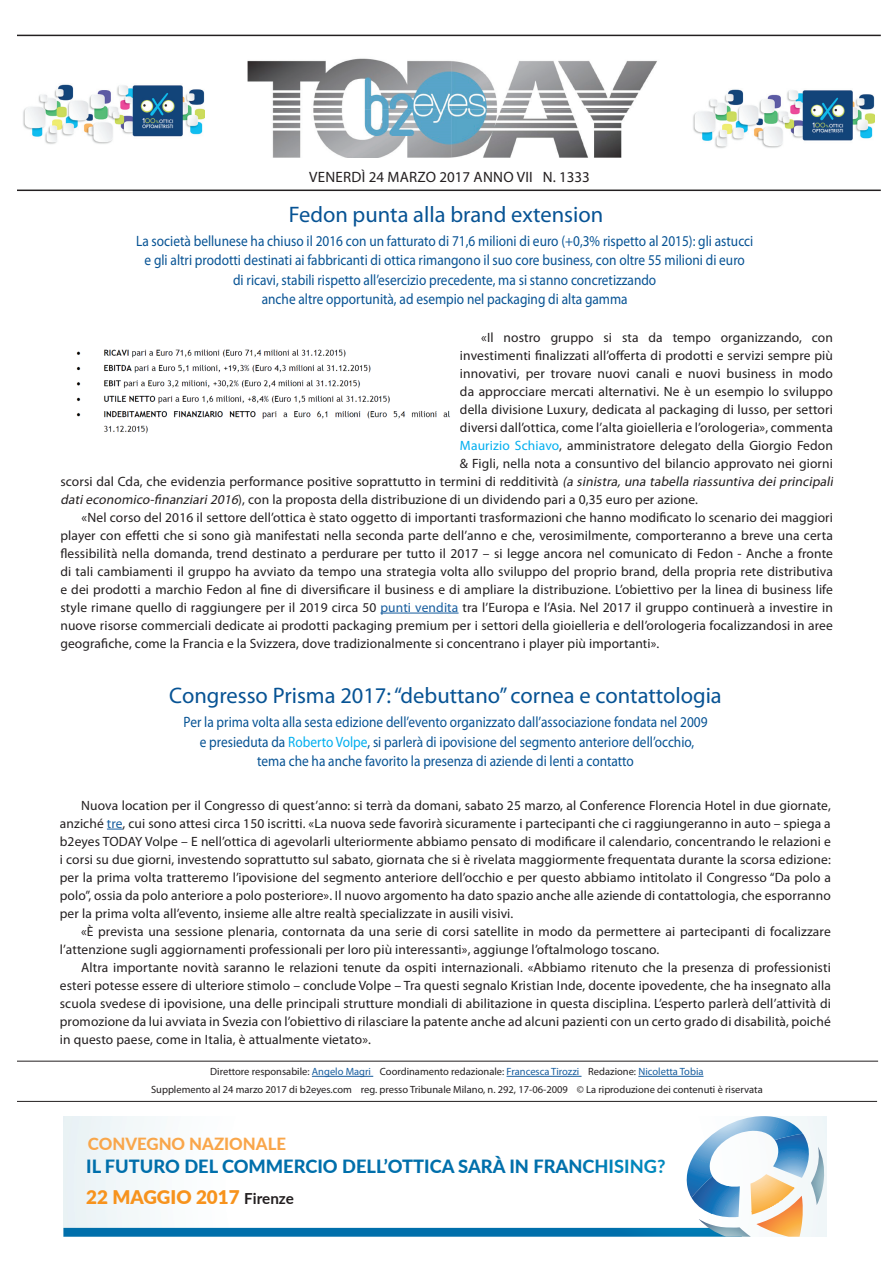
<style>
.page{position:relative;width:893px;height:1263px;background:#fff}
.page>*{position:absolute;margin:0;border:0;box-sizing:border-box;transform-origin:0 0}
.t1{font:22.5px "Myriad Pro";color:#075394}
.t2{font:900 18.75px "Lato";color:#f7931d}
.t3{font:800 18.3px "Lato";color:#006fab}
.t4{font:800 16.8px "Lato";color:#f9a64a}
.t5{font:15px/19.5px "Myriad Pro";color:#075394;text-align:center;scale:.89 1}
.t6{font:15px "Myriad Pro";letter-spacing:.02em;color:#231f20}
.t7{font:13.5px/18px "Myriad Pro";letter-spacing:.01em;color:#231f20;text-align:justify}
.t8{font:10.5px/18px "Myriad Pro";color:#231f20;text-align:center}
.s1{color:#00aeef}
.s2{font-style:italic}
.s3{color:#175d9e}
.s4{font-weight:700;font-size:15.3px;color:#231f20}
</style>
<div class="page">
<img style="left:247px;top:58px;width:410px;height:99px">
<hr style="left:17px;top:1101px;width:860px;height:1px;background:#231f20">
<hr style="left:312px;top:1076px;width:61px;height:1px;background:#175d9e">
<hr style="left:507px;top:1076px;width:75px;height:1px;background:#175d9e">
<hr style="left:638px;top:1076px;width:65px;height:1px;background:#175d9e">
<img style="left:23px;top:84px;width:182px;height:60px">
<hr style="left:17px;top:190px;width:864px;height:1px;background:#231f20">
<hr style="left:17px;top:35px;width:864px;height:1px;background:#231f20">
<hr style="left:17px;top:1061px;width:861px;height:1px;background:#231f20">
<svg style="left:107px;top:829px;width:16px;height:1px"></svg>
<hr style="left:380px;top:613px;width:79px;height:1px;background:#175d9e">
<svg style="left:63px;top:1116px;width:762px;height:121px"></svg>
<img style="left:693px;top:89px;width:182px;height:59px">
<img style="left:76px;top:349px;width:374px;height:85px">
<p class="t6" style="left:309px;top:167px;width:176px">venerdì 24 marzo 2017 ANNO</p>
<p class="t6" style="left:517px;top:167px;width:75px">VII N. 1333</p>
<h1 class="t1" style="left:289px;top:200px;width:316px">Fedon punta alla brand extension</h1>
<p class="t5" style="left:136px;top:231px;width:695px">La società bellunese ha chiuso il 2016 con un fatturato di 71,6 milioni di euro (+0,3% rispetto al 2015): gli astucci e gli altri prodotti destinati ai fabbricanti di ottica rimangono il suo core business, con oltre 55 milioni di euro<br>di ricavi, stabili rispetto all’esercizio precedente, ma si stanno concretizzando<br>anche altre opportunità, ad esempio nel packaging di alta gamma</p>
<p class="t7" style="left:481px;top:328px;width:353px">«Il nostro gruppo si sta da tempo organizzando, con</p>
<p class="t7" style="left:460px;top:346px;width:375px">investimenti finalizzati all’offerta di prodotti e servizi sempre più</p>
<p class="t7" style="left:460px;top:364px;width:374px">innovativi, per trovare nuovi canali e nuovi business in modo</p>
<p class="t7" style="left:460px;top:382px;width:374px">da approcciare mercati alternativi. Ne è un esempio lo sviluppo</p>
<p class="t7" style="left:460px;top:400px;width:374px">della divisione Luxury, dedicata al packaging di lusso, per settori</p>
<p class="t7" style="left:460px;top:418px;width:374px">diversi dall’ottica, come l’alta gioielleria e l’orologeria», commenta</p>
<p class="t7" style="left:460px;top:436px;width:375px"><span class="s1">Maurizio Schiavo</span>, amministratore delegato della Giorgio Fedon</p>
<p class="t7" style="left:460px;top:454px;width:374px">&amp; Figli, nella nota a consuntivo del bilancio approvato nei giorni</p>
<p class="t7" style="left:60px;top:472px;width:777px">scorsi dal Cda, che evidenzia performance positive soprattutto in termini di redditività <span class="s2">(a sinistra, una tabella riassuntiva dei principali</span></p>
<p class="t7" style="left:60px;top:490px;width:639px"><span class="s2">datieconomico-finanziari2016</span>), con la proposta della distribuzione di un dividendo pari a 0,35 euro per azione.</p>
<p class="t7" style="left:82px;top:508px;width:753px">«Nel corso del 2016 il settore dell’ottica è stato oggetto di importanti trasformazioni che hanno modificato lo scenario dei maggiori</p>
<p class="t7" style="left:60px;top:526px;width:774px">player con effetti che si sono già manifestati nella seconda parte dell’anno e che, verosimilmente, comporteranno a breve una certa</p>
<p class="t7" style="left:60px;top:544px;width:774px">flessibilità nella domanda, trend destinato a perdurare per tutto il 2017 – si legge ancora nel comunicato di Fedon - Anche a fronte</p>
<p class="t7" style="left:60px;top:562px;width:774px">di tali cambiamenti il gruppo ha avviato da tempo una strategia volta allo sviluppo del proprio brand, della propria rete distributiva</p>
<p class="t7" style="left:60px;top:580px;width:774px">e dei prodotti a marchio Fedon al fine di diversificare il business e di ampliare la distribuzione. L’obiettivo per la linea di business life</p>
<p class="t7" style="left:60px;top:598px;width:774px">style rimane quello di raggiungere per il 2019 circa 50 <span class="s3">punti vendita</span> tra l’Europa e l’Asia. Nel 2017 il gruppo continuerà a investire in</p>
<p class="t7" style="left:60px;top:616px;width:774px">nuove risorse commerciali dedicate ai prodotti packaging premium per i settori della gioielleria e dell’orologeria focalizzandosi in aree</p>
<p class="t7" style="left:60px;top:634px;width:600px">geografiche, come la Francia e la Svizzera, dove tradizionalmente si concentrano i player più importanti».</p>
<h1 class="t1" style="left:169px;top:682px;width:554px">Congresso Prisma 2017: “debuttano” cornea e contattologia</h1>
<p class="t5" style="left:184px;top:712px;width:590px">Per la prima volta alla sesta edizione dell’evento organizzato dall’associazione fondata nel 2009 e presieduta da <span class="s1">Roberto Volpe</span>, si parlerà di ipovisione del segmento anteriore dell’occhio, tema che ha anche favorito la presenza di aziende di lenti a contatto</p>
<p class="t7" style="left:60px;top:796px;width:772px;text-indent:21px">Nuova location per il Congresso di quest’anno: si terrà da domani, sabato 25 marzo, al Conference Florencia Hotel in due giornate, anziché <span class="s3">tre</span>, cui sono attesi circa 150 iscritti. «La nuova sede favorirà sicuramente i partecipanti che ci raggiungeranno in auto – spiega a b2eyes TODA</p>
<p class="t7" style="left:60px;top:832px;width:773px;text-indent:75px">Y Volpe – E nell’ottica di agevolarli ulteriormente abbiamo pensato di modificare il calendario, concentrando le relazioni e i corsi su due giorni, investendo soprattutto sul sabato, giornata che si è rivelata maggiormente frequentata durante la scorsa edizione: per la prima volta tratteremo l’ipovisione del segmento anteriore dell’occhio e per questo abbiamo intitolato il Congresso “Da polo a polo”, ossia da polo anteriore a polo posteriore». Il nuovo argomento ha dato spazio anche alle aziende di contattologia, che esporranno per la prima volta all’evento, insieme alle altre realtà specializzate in ausili visivi.</p>
<p class="t7" style="left:60px;top:922px;width:772px;text-indent:21px">«È prevista una sessione plenaria, contornata da una serie di corsi satellite in modo da permettere ai partecipanti di focalizzare l’attenzione sugli aggiornamenti professionali per loro più interessanti», aggiunge l’oftalmologo toscano.</p>
<p class="t7" style="left:60px;top:958px;width:773px;text-indent:21px">Altra importante novità saranno le relazioni tenute da ospiti internazionali. «Abbiamo ritenuto che la presenza di professionisti esteri potesse essere di ulteriore stimolo – conclude Volpe – Tra questi segnalo Kristian Inde, docente ipovedente, che ha insegnato alla scuola svedese di ipovisione, una delle principali strutture mondiali di abilitazione in questa disciplina. L’esperto parlerà dell’attività di promozione da lui avviata in Svezia con l’obiettivo di rilasciare la patente anche ad alcuni pazienti con un certo grado di disabilità, poiché in questo paese, come in Italia, è attualmente vietato».</p>
<p class="t8" style="left:151px;top:1062px;width:613px">Direttore responsabile: <span class="s3">Angelo Magri</span> Coordinamento redazionale: <span class="s3">Francesca Tirozzi</span> Redazione: <span class="s3">N icoletta Tobia<br></span>Supplemento al 24 marzo 2017 di b2eyes.com reg. presso Tribunale Milano, n. 292, 17-06-2009 © La riproduzione dei contenuti è riservata</p>
<p class="t4" style="left:88px;top:1131px;width:200px">CONVEGNO NAZIONALE</p>
<h3 class="t3" style="left:86px;top:1153px;width:581px">IL FUTURO DEL COMMERCIO DELL’OTTICA SARÀ IN FRANCHISING?</h3>
<h2 class="t2" style="left:86px;top:1183px;width:209px">22 MAGGIO 2017 <span class="s4">Firenze</span></h2>
</div>
